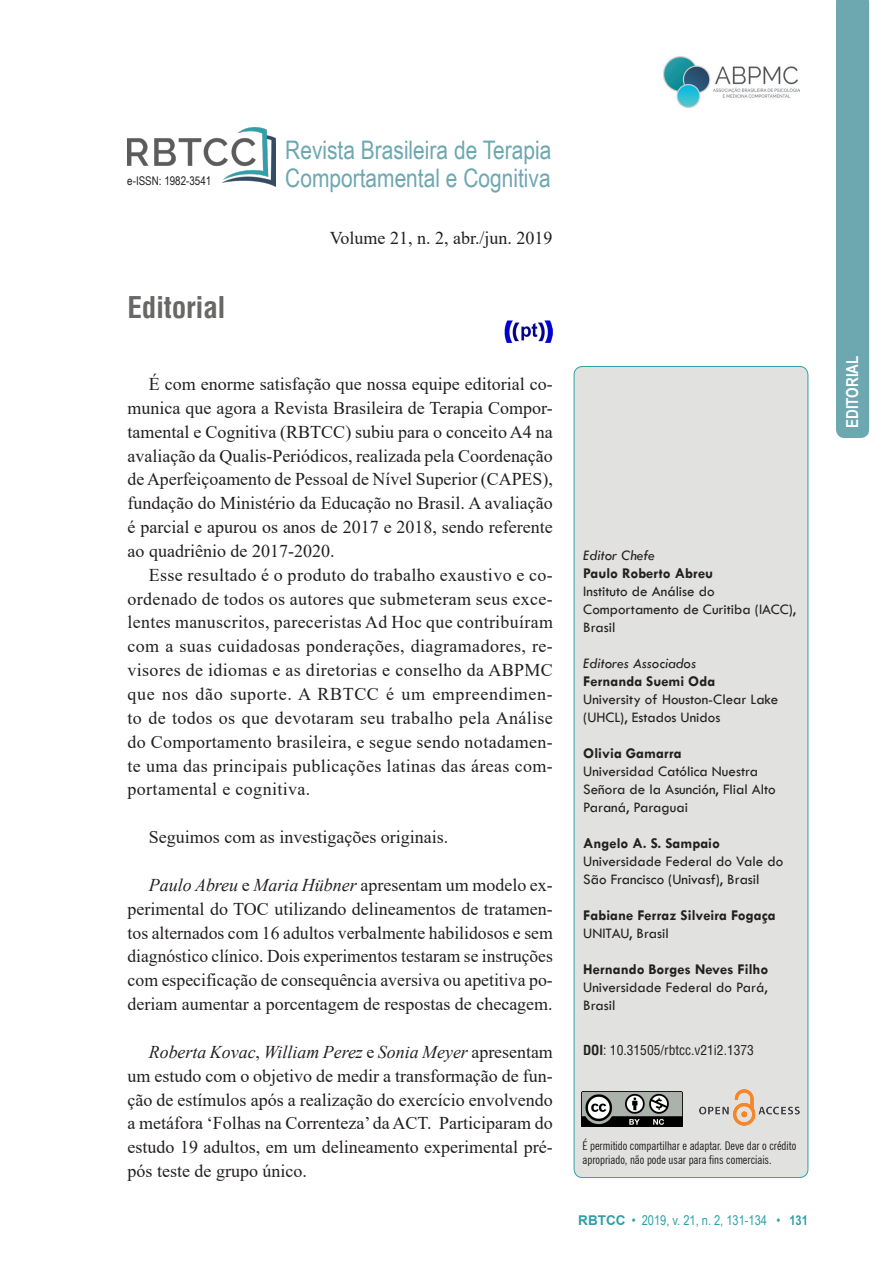
<style>
.page{position:relative;width:893px;height:1263px;background:#fff}
.page>*{position:absolute;margin:0;border:0;box-sizing:border-box;transform-origin:0 0}
.t1{font:700 condensed 29.25px "Helvetica LT";letter-spacing:-.01em;color:#676766}
.t2{font:25.5px "Arial Narrow";color:#6da7b0}
.t3{font:18px/23.9px "Times New Roman";color:#231f20;text-align:justify}
.t4{font:700 16.5px "Arial Narrow";color:#fff}
.t5{font:15px/18px "Tw Cen";color:#231f20}
.t6{font:700 15px "Tw Cen";color:#231f20}
.t7{font:italic 15px "Tw Cen";color:#231f20}
.t8{font:13.5px "Arial Narrow";color:#2da0a6}
.t9{font:condensed 13.5px "Helvetica LT";color:#231f20}
.t10{font:condensed 12px/14.4px "News Gothic BT";color:#231f20}
.t11{font:12px "Arial Narrow";color:#231f20}
.s1{font-style:italic}
.s2{font-weight:700}
.s3{font-family:"Arial";font-weight:700}
</style>
<div class="page">
<div style="left:836px;top:0;width:33px;height:438px;background:#6da7b0"></div>
<img style="left:663px;top:57px;width:136px;height:50px">
<img style="left:127px;top:128px;width:148px;height:59px">
<div style="left:574px;top:366px;width:234px;height:811px;background:#e1e1e0;border-radius:9px"></div>
<div style="left:574px;top:366px;width:234px;height:812px;border:1px solid #2da0a6;border-radius:9px"></div>
<img style="left:699px;top:1089px;width:100px;height:36px">
<img style="left:582px;top:1091px;width:100px;height:35px">
<img style="left:505px;top:321px;width:48px;height:21px">
<h2 class="t2" style="left:285px;top:132px;width:268px">Revista Brasileira de Terapia</h2>
<p class="t11" style="left:127px;top:172px;width:86px">e-ISSN: 1982-3541</p>
<h2 class="t2" style="left:285px;top:159px;width:267px">Comportamental e Cognitiva</h2>
<p class="t3" style="left:330px;top:225px;width:224px">Volume 21, n. 2, abr./jun. 2019</p>
<h1 class="t1" style="left:128px;top:289px;width:100px">Editorial</h1>
<p class="t3" style="left:128px;top:371px;width:427px;text-indent:21px">É com enorme satisfação que nossa equipe editorial co&shy;munica que agora a Revista Brasileira de Terapia Compor&shy;tamental e Cognitiva (RBTCC) subiu para o conceito A4 na avaliação da Qualis-Periódicos, realizada pela Coordenação de Aperfeiçoamento de Pessoal de Nível Superior (CAPES), fundação do Ministério da Educação no Brasil. A avaliação é parcial e apurou os anos de 2017 e 2018, sendo referente ao quadriênio de 2017-2020.</p>
<p class="t3" style="left:128px;top:562px;width:427px;text-indent:21px">Esse resultado é o produto do trabalho exaustivo e co&shy;ordenado de todos os autores que submeteram seus exce&shy;lentes manuscritos, pareceristas Ad Hoc que contribuíram com a suas cuidadosas ponderações, diagramadores, re&shy;visores de idiomas e as diretorias e conselho da ABPMC que nos dão suporte. A RBTCC é um empreendimen&shy;to de todos os que devotaram seu trabalho pela Análise do Comportamento brasileira, e segue sendo notadamen&shy;te uma das principais publicações latinas das áreas com&shy;portamental e cognitiva.</p>
<p class="t3" style="left:149px;top:825px;width:301px">Seguimos com as investigações originais.</p>
<p class="t3" style="left:128px;top:872px;width:427px;text-indent:21px"><span class="s1">Paulo Abreu</span> e <span class="s1">Maria Hübner</span> apresentam um modelo ex&shy;perimental do TOC utilizando delineamentos de tratamen&shy;tos alternados com 16 adultos verbalmente habilidosos e sem diagnóstico clínico. Dois experimentos testaram se instruções com especificação de consequência aversiva ou apetitiva po&shy;deriam aumentar a porcentagem de respostas de checagem.</p>
<p class="t3" style="left:128px;top:1039px;width:427px;text-indent:21px"><span class="s1">Roberta Kovac</span>, <span class="s1">William Perez</span> e <span class="s1">Sonia Meyer</span> apresentam um estudo com o objetivo de medir a transformação de fun&shy;ção de estímulos após a realização do exercício envolvendo a metáfora ‘Folhas na Correnteza’ da ACT. Participaram do estudo 19 adultos, em um delineamento experimental pré&shy;pós teste de grupo único.</p>
<p class="t7" style="left:583px;top:546px;width:73px">Editor Chefe</p>
<p class="t6" style="left:583px;top:564px;width:131px">Paulo Roberto Abreu</p>
<p class="t5" style="left:583px;top:582px;width:214px">Instituto de Análise do<br>Comportamento de Curitiba (IACC),<br>Brasil</p>
<p class="t7" style="left:583px;top:654px;width:114px">Editores Associados</p>
<p class="t6" style="left:583px;top:672px;width:133px">Fernanda Suemi Oda</p>
<p class="t5" style="left:583px;top:690px;width:197px">University of Houston-Clear Lake (UHCL), Estados Unidos</p>
<p class="t6" style="left:583px;top:744px;width:100px">Olivia Gamarra</p>
<p class="t5" style="left:583px;top:762px;width:194px">Universidad Católica Nuestra<br>Señora de la Asunción, Flial Alto<br>Paraná, Paraguai</p>
<p class="t6" style="left:583px;top:834px;width:138px">Angelo A. S. Sampaio</p>
<p class="t5" style="left:583px;top:852px;width:201px">Universidade Federal do Vale do<br>São Francisco (Univasf), Brasil</p>
<p class="t6" style="left:583px;top:906px;width:194px">Fabiane Ferraz Silveira Fogaça</p>
<p class="t5" style="left:583px;top:924px;width:87px">UNITAU, Brasil</p>
<p class="t6" style="left:583px;top:960px;width:187px">Hernando Borges Neves Filho</p>
<p class="t5" style="left:583px;top:978px;width:186px">Universidade Federal do Pará,<br>Brasil</p>
<p class="t9" style="left:583px;top:1041px;width:172px"><span class="s2">DOI</span>: 10.31505/rbtcc.v21i2.1373</p>
<p class="t10" style="left:583px;top:1138px;width:215px">É permitido compartilhar e adaptar. Deve dar o crédito apropriado, não pode usar para fins comerciais.</p>
<p class="t8" style="left:578px;top:1210px;width:231px"><span class="s3">RBTCC</span> • 2019, v. 21, n. 2, 131-134 • <span class="s2">131</span></p>
<p class="t4" style="left:840px;top:428px;width:74px;rotate:-90deg">EDITORIAL</p>
</div>
